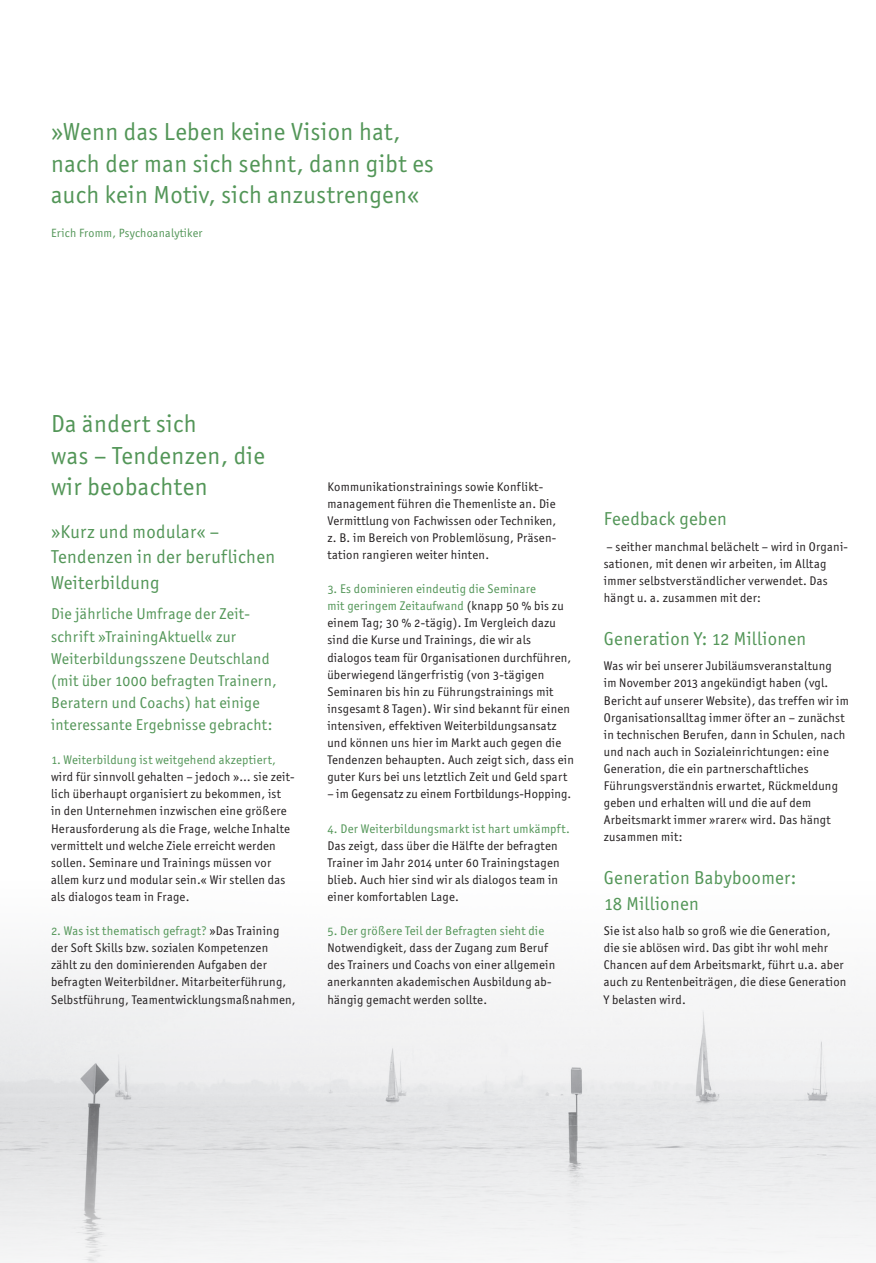
<style>
.page{position:relative;width:876px;height:1263px;background:#fff}
.page>*{position:absolute;margin:0;border:0;box-sizing:border-box;transform-origin:0 0}
.t1{font:24.75px/31.5px "Officina Sans ITC Std";letter-spacing:.02em;color:#539658}
.t2{font:18.75px/25.5px "Officina Sans ITC Std";letter-spacing:.02em;color:#539658}
.t3{font:15.75px/22px "Officina Sans ITC Std";letter-spacing:.02em;color:#539658}
.t4{font:12.6px/17.1px "Officina Sans ITC Std";letter-spacing:.02em;color:#231f20}
.t5{font:12.6px "Officina Sans ITC Std";letter-spacing:.02em;color:#539658}
.t6{font:12px "Officina Sans ITC Std";letter-spacing:.02em;color:#539658}
.s1{color:#539658}
</style>
<div class="page">
<img style="left:0;top:955px;width:876px;height:308px">
<h1 class="t1" style="left:51px;top:116px;width:384px">»Wenn das Leben keine Vision hat, nach der man sich sehnt, dann gibt es auch kein Motiv, sich anzustrengen«</h1>
<p class="t6" style="left:51px;top:226px;width:153px">Erich Fromm, Psychoanalytiker</p>
<h1 class="t1" style="left:51px;top:408px;width:215px">Da ändert sich<br>was – Tendenzen, die wir beobachten</h1>
<h2 class="t2" style="left:51px;top:518px;width:226px">»Kurz und modular« –<br>Tendenzen in der beruflichen<br>Weiterbildung</h2>
<p class="t3" style="left:51px;top:603px;width:227px">Die jährliche Umfrage der Zeit&shy;schrift »TrainingAktuell« zur Weiterbildungsszene Deutschland (mit über 1000 befragten Trainern, Beratern und Coachs) hat einige interessante Ergebnisse gebracht:</p>
<p class="t5" style="left:51px;top:753px;width:226px">1. Weiterbildung ist weitgehend akzeptiert,</p>
<p class="t4" style="left:51px;top:768px;width:245px">wird für sinnvoll gehalten – jedoch »… sie zeit&shy;lich überhaupt organisiert zu bekommen, ist<br>in den Unternehmen inzwischen eine größere Herausforderung als die Frage, welche Inhalte vermittelt und welche Ziele erreicht werden sollen. Seminare und Trainings müssen vor allem kurz und modular sein.« Wir stellen das als dialogos team in Frage.</p>
<p class="t4" style="left:51px;top:922px;width:246px"><span class="s1">2. Was ist thematisch gefragt?</span> »Das Training der Soft Skills bzw. sozialen Kompetenzen zählt zu den dominierenden Aufgaben der befragten Weiterbildner. Mitarbeiterführung, Selbstführung, Teamentwicklungsmaßnahmen,</p>
<p class="t4" style="left:327px;top:478px;width:230px">Kommunikationstrainings sowie Konflikt&shy;management führen die Themenliste an. Die Vermittlung von Fachwissen oder Techniken, z. B. im Bereich von Problemlösung, Präsen&shy;tation rangieren weiter hinten.</p>
<p class="t4" style="left:327px;top:580px;width:248px"><span class="s1">3. Es dominieren eindeutig die Seminare<br>mit geringem Zeitaufwand</span> (knapp 50 % bis zu einem Tag; 30 % 2-tägig). Im Vergleich dazu sind die Kurse und Trainings, die wir als dialogos team für Organisationen durchführen, überwiegend längerfristig (von 3-tägigen Seminaren bis hin zu Führungstrainings mit insgesamt 8 Tagen). Wir sind bekannt für einen intensiven, effektiven Weiterbildungsansatz und können uns hier im Markt auch gegen die Tendenzen behaupten. Auch zeigt sich, dass ein guter Kurs bei uns letztlich Zeit und Geld spart</p>
<p class="t4" style="left:327px;top:785px;width:245px">– im Gegensatz zu einem Fortbildungs-Hopping.</p>
<p class="t5" style="left:327px;top:821px;width:244px">4. Der Weiterbildungsmarkt ist hart umkämpft.</p>
<p class="t4" style="left:327px;top:837px;width:234px">Das zeigt, dass über die Hälfte der befragten Trainer im Jahr 2014 unter 60 Trainingstagen blieb. Auch hier sind wir als dialogos team in einer komfortablen Lage.</p>
<p class="t5" style="left:327px;top:924px;width:218px">5. Der größere Teil der Befragten sieht die</p>
<p class="t4" style="left:327px;top:939px;width:229px">Notwendigkeit, dass der Zugang zum Beruf des Trainers und Coachs von einer allgemein anerkannten akademischen Ausbildung ab&shy;hängig gemacht werden sollte.</p>
<h2 class="t2" style="left:604px;top:506px;width:124px">Feedback geben</h2>
<p class="t4" style="left:604px;top:538px;width:246px">– seither manchmal belächelt – wird in Organi&shy;sationen, mit denen wir arbeiten, im Alltag immer selbstverständlicher verwendet. Das hängt u. a. zusammen mit der:</p>
<h2 class="t2" style="left:604px;top:625px;width:204px">Generation Y: 12 Millionen</h2>
<p class="t4" style="left:604px;top:657px;width:247px">Was wir bei unserer Jubiläumsveranstaltung<br>im November 2013 angekündigt haben (vgl.<br>Bericht auf unserer Website), das treffen wir im Organisationsalltag immer öfter an – zunächst in technischen Berufen, dann in Schulen, nach und nach auch in Sozialeinrichtungen: eine Generation, die ein partnerschaftliches Führungsverständnis erwartet, Rückmeldung geben und erhalten will und die auf dem Arbeitsmarkt immer »rarer« wird. Das hängt zusammen mit:</p>
<h2 class="t2" style="left:604px;top:865px;width:194px">Generation Babyboomer:<br>18 Millionen</h2>
<p class="t4" style="left:604px;top:922px;width:244px">Sie ist also halb so groß wie die Generation, die sie ablösen wird. Das gibt ihr wohl mehr Chancen auf dem Arbeitsmarkt, führt u.a. aber auch zu Rentenbeiträgen, die diese Generation Y belasten wird.</p>
</div>
